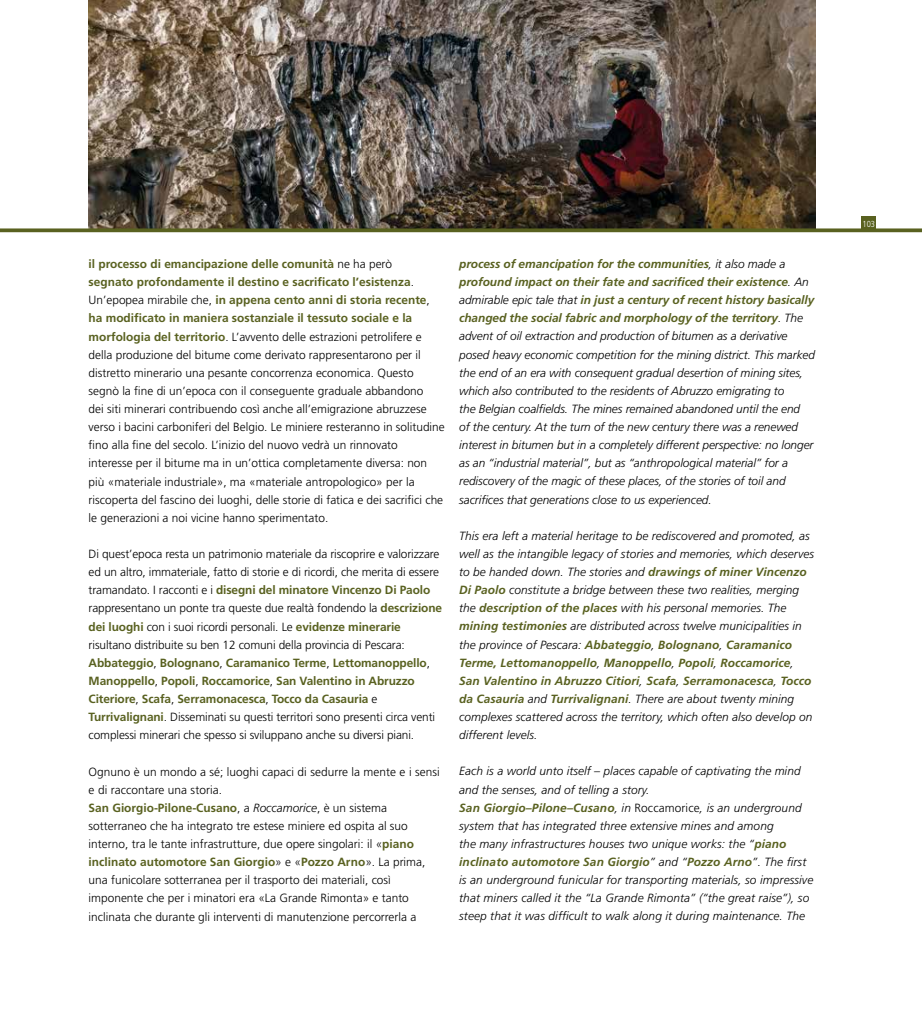
<style>
.page{position:relative;width:922px;height:1010px;background:#fff}
.page>*{position:absolute;margin:0;border:0;box-sizing:border-box;transform-origin:0 0}
.t1{font:300 11.88px/18.1px "Frutiger";color:#000}
.t2{font:italic 300 11.88px/18.1px "Frutiger";letter-spacing:.005em;color:#000}
.t3{font:300 condensed 8.75px "Frutiger";color:#fff}
.s1{font-weight:700;color:#596120}
.s2{font-style:italic}
.s3{font-style:normal}
</style>
<div class="page">
<img style="left:89px;top:0;width:726px;height:228px">
<div style="left:861px;top:216px;width:14px;height:14px;background:#596120"></div>
<svg style="left:0;top:228px;width:921px;height:4px;background:#5a6025"></svg>
<p class="t1" style="left:89px;top:255px;width:357px"><span class="s1">il processo di emancipazione delle comunità</span> ne ha però<br><span class="s1">segnato profondamente il destino e sacrificato l’esistenza</span>.<br>Un’epopea mirabile che, <span class="s1">in appena cento anni di storia recente</span>, <span class="s1">ha modificato in maniera sostanziale il tessuto sociale e la morfologia del territorio</span>. L’avvento delle estrazioni petrolifere e della produzione del bitume come derivato rappresentarono per il distretto minerario una pesante concorrenza economica. Questo segnò la fine di un’epoca con il conseguente graduale abbandono<br>dei siti minerari contribuendo così anche all’emigrazione abruzzese verso i bacini carboniferi del Belgio. Le miniere resteranno in solitudine fino alla fine del secolo. L’inizio del nuovo vedrà un rinnovato interesse per il bitume ma in un’ottica completamente diversa: non più «materiale industriale», ma «materiale antropologico» per la riscoperta del fascino dei luoghi, delle storie di fatica e dei sacrifici che le generazioni a noi vicine hanno sperimentato.</p>
<p class="t1" style="left:89px;top:545px;width:355px">Di quest’epoca resta un patrimonio materiale da riscoprire e valorizzare ed un altro, immateriale, fatto di storie e di ricordi, che merita di essere tramandato. I racconti e i <span class="s1">disegni del minatore Vincenzo Di Paolo </span>rappresentano un ponte tra queste due realtà fondendo la <span class="s1">descrizione dei luoghi</span> con i suoi ricordi personali. Le <span class="s1">evidenze minerarie </span>risultano distribuite su ben 12 comuni della provincia di Pescara:<br><span class="s1">Abbateggio</span>, <span class="s1">Bolognano</span>, <span class="s1">Caramanico Terme</span>, <span class="s1">Lettomanoppello</span>, <span class="s1">Manoppello</span>, <span class="s1">Popoli</span>, <span class="s1">Roccamorice</span>, <span class="s1">San Valentino in Abruzzo Citeriore</span>, <span class="s1">Scafa</span>, <span class="s1">Serramonacesca</span>, <span class="s1">Tocco da Casauria</span> e <span class="s1">Turrivalignani</span>. Disseminati su questi territori sono presenti circa venti complessi minerari che spesso si sviluppano anche su diversi piani.</p>
<p class="t1" style="left:89px;top:762px;width:352px">Ognuno è un mondo a sé; luoghi capaci di sedurre la mente e i sensi e di raccontare una storia.<br><span class="s1">San Giorgio-Pilone-Cusano</span>, a <span class="s2">Roccamorice</span>, è un sistema sotterraneo che ha integrato tre estese miniere ed ospita al suo interno, tra le tante infrastrutture, due opere singolari: il «<span class="s1">piano inclinato automotore San Giorgio</span>» e «<span class="s1">Pozzo Arno</span>». La prima, una funicolare sotterranea per il trasporto dei materiali, così imponente che per i minatori era «La Grande Rimonta» e tanto inclinata che durante gli interventi di manutenzione percorrerla a</p>
<p class="t2" style="left:459px;top:255px;width:357px"><span class="s1">process of emancipation for the communities</span>, it also made a <span class="s1">profound impact on their fate and sacrificed their existence</span>. An admirable epic tale that <span class="s1">in just a century of recent history basically changed the social fabric and morphology of the territory</span>. The advent of oil extraction and production of bitumen as a derivative posed heavy economic competition for the mining district. This marked the end of an era with consequent gradual desertion of mining sites, which also contributed to the residents of Abruzzo emigrating to<br>the Belgian coalfields. The mines remained abandoned until the end<br>of the century. At the turn of the new century there was a renewed interest in bitumen but in a completely different perspective: no longer as an “industrial material”, but as “anthropological material” for a rediscovery of the magic of these places, of the stories of toil and sacrifices that generations close to us experienced.</p>
<p class="t2" style="left:459px;top:526px;width:356px">This era left a material heritage to be rediscovered and promoted, as well as the intangible legacy of stories and memories, which deserves to be handed down. The stories and <span class="s1">drawings of miner Vincenzo Di Paolo</span> constitute a bridge between these two realities, merging the <span class="s1">description of the places</span> with his personal memories. The <span class="s1">mining testimonies</span> are distributed across twelve municipalities in the province of Pescara: <span class="s1">Abbateggio</span>, <span class="s1">Bolognano</span>, <span class="s1">Caramanico Terme, Lettomanoppello</span>, <span class="s1">Manoppello</span>, <span class="s1">Popoli</span>, <span class="s1">Roccamorice</span>, <span class="s1">San Valentino in Abruzzo Citiori</span>, <span class="s1">Scafa</span>, <span class="s1">Serramonacesca</span>, <span class="s1">Tocco da Casauria</span> and <span class="s1">Turrivalignani</span>. There are about twenty mining complexes scattered across the territory, which often also develop on different levels.</p>
<p class="t2" style="left:459px;top:762px;width:355px">Each is a world unto itself – places capable of captivating the mind and the senses, and of telling a story.<br><span class="s1">San Giorgio–Pilone–Cusano</span>, in <span class="s3">Roccamorice</span>, is an underground system that has integrated three extensive mines and among<br>the many infrastructures houses two unique works: the “<span class="s1">piano inclinato automotore San Giorgio</span>” and “<span class="s1">Pozzo Arno</span>”. The first is an underground funicular for transporting materials, so impressive that miners called it the “La Grande Rimonta” (“the great raise”), so steep that it was difficult to walk along it during maintenance. The</p>
<p class="t3" style="left:862px;top:219px;width:14px">103</p>
</div>
